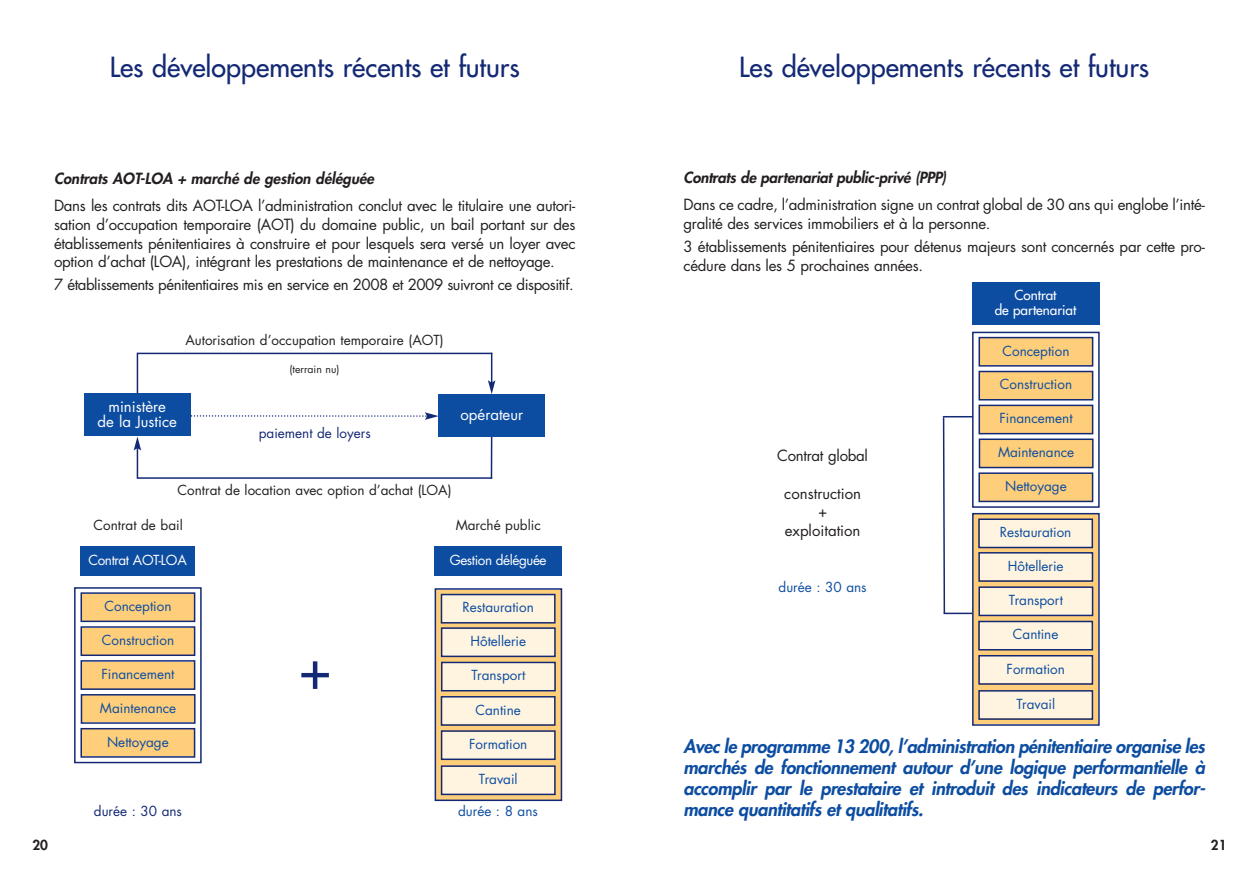
<style>
.page{position:relative;width:1259px;height:893px;background:#fff}
.page>*{position:absolute;margin:0;border:0;box-sizing:border-box;transform-origin:0 0}
.t1{font:54px "Helvetica";color:#142975}
.t2{font:27px "Futura";color:#142975}
.t3{font:italic 800 18px/21px "Futura";letter-spacing:-.015em;color:#0d4da1;text-align:justify}
.t4{font:15px/18.8px "Futura";letter-spacing:-.02em;color:#231f20}
.t5{font:italic 800 15px "Futura";color:#231f20}
.t6{font:15px/15px "Futura";color:#fff;text-align:center}
.t7{font:15px/18.8px "Futura";color:#231f20;text-align:center}
.t8{font:13.5px "Futura";color:#0d4da1}
.t9{font:13.5px "Futura";color:#231f20}
.t10{font:13.5px "Futura";letter-spacing:-.03em;color:#fff}
.t11{font:13.5px "Futura";color:#142975}
.t12{font:13.5px/15px "Futura";color:#fff;text-align:center}
.t13{font:800 13.5px "Futura";color:#231f20}
.t14{font:10.5px "Futura";color:#231f20}
</style>
<div class="page">
<svg style="left:437px;top:591px;width:122px;height:207px;background:#f0c479"></svg>
<div style="left:434px;top:588px;width:128px;height:213px;border:2px solid #142975"></div>
<div style="left:442px;top:595px;width:112px;height:27px;background:#fef4e0"></div>
<div style="left:441px;top:594px;width:114px;height:29px;border:2px solid #142975"></div>
<div style="left:442px;top:629px;width:112px;height:27px;background:#fef4e0"></div>
<div style="left:441px;top:627px;width:115px;height:30px;border:2px solid #142975"></div>
<div style="left:442px;top:663px;width:112px;height:27px;background:#fef4e0"></div>
<div style="left:441px;top:662px;width:115px;height:29px;border:2px solid #142975"></div>
<div style="left:442px;top:697px;width:112px;height:27px;background:#fef4e0"></div>
<div style="left:441px;top:696px;width:114px;height:30px;border:2px solid #142975"></div>
<div style="left:442px;top:732px;width:112px;height:26px;background:#fef4e0"></div>
<div style="left:441px;top:730px;width:115px;height:30px;border:2px solid #142975"></div>
<div style="left:442px;top:767px;width:112px;height:27px;background:#fef4e0"></div>
<div style="left:441px;top:765px;width:115px;height:30px;border:2px solid #142975"></div>
<div style="left:74px;top:587px;width:128px;height:176px;border:2px solid #142975"></div>
<div style="left:84px;top:393px;width:106px;height:43px;background:#0d4da1"></div>
<div style="left:438px;top:394px;width:107px;height:43px;background:#0d4da1"></div>
<svg style="left:190px;top:412px;width:248px;height:8px"></svg>
<hr style="left:491px;top:353px;width:1px;height:30px;background:#142975">
<svg style="left:488px;top:380px;width:7px;height:14px"></svg>
<hr style="left:137px;top:353px;width:355px;height:1px;background:#142975">
<hr style="left:137px;top:477px;width:355px;height:2px;background:#142975">
<hr style="left:137px;top:353px;width:1px;height:41px;background:#142975">
<hr style="left:491px;top:437px;width:1px;height:42px;background:#142975">
<hr style="left:137px;top:448px;width:1px;height:31px;background:#142975">
<svg style="left:134px;top:437px;width:7px;height:13px"></svg>
<div style="left:82px;top:594px;width:112px;height:27px;background:#fece7a"></div>
<div style="left:81px;top:592px;width:114px;height:30px;border:2px solid #142975"></div>
<div style="left:80px;top:546px;width:115px;height:30px;background:#0d4da1"></div>
<div style="left:82px;top:628px;width:112px;height:26px;background:#fece7a"></div>
<div style="left:81px;top:626px;width:114px;height:30px;border:2px solid #142975"></div>
<div style="left:82px;top:662px;width:112px;height:26px;background:#fece7a"></div>
<div style="left:81px;top:660px;width:114px;height:30px;border:2px solid #142975"></div>
<div style="left:82px;top:695px;width:112px;height:27px;background:#fece7a"></div>
<div style="left:81px;top:694px;width:114px;height:30px;border:2px solid #142975"></div>
<div style="left:82px;top:729px;width:112px;height:27px;background:#fece7a"></div>
<div style="left:80px;top:728px;width:115px;height:30px;border:2px solid #142975"></div>
<div style="left:434px;top:546px;width:128px;height:30px;background:#0d4da1"></div>
<div style="left:971px;top:283px;width:128px;height:42px;background:#0d4da1"></div>
<svg style="left:942px;top:416px;width:30px;height:199px"></svg>
<div style="left:972px;top:332px;width:127px;height:176px;border:2px solid #142975"></div>
<div style="left:980px;top:338px;width:112px;height:27px;background:#fece7a"></div>
<div style="left:978px;top:337px;width:115px;height:30px;border:2px solid #142975"></div>
<div style="left:980px;top:372px;width:112px;height:27px;background:#fece7a"></div>
<div style="left:978px;top:371px;width:115px;height:29px;border:2px solid #142975"></div>
<div style="left:980px;top:406px;width:112px;height:27px;background:#fece7a"></div>
<div style="left:978px;top:405px;width:115px;height:29px;border:2px solid #142975"></div>
<div style="left:980px;top:440px;width:112px;height:27px;background:#fece7a"></div>
<div style="left:978px;top:438px;width:115px;height:30px;border:2px solid #142975"></div>
<div style="left:980px;top:474px;width:111px;height:27px;background:#fece7a"></div>
<div style="left:978px;top:472px;width:115px;height:30px;border:2px solid #142975"></div>
<div style="left:973px;top:514px;width:125px;height:210px;background:#fece7a"></div>
<div style="left:972px;top:513px;width:127px;height:213px;border:2px solid #142975"></div>
<div style="left:979px;top:520px;width:112px;height:27px;background:#fef4e0"></div>
<div style="left:978px;top:518px;width:115px;height:30px;border:2px solid #142975"></div>
<div style="left:980px;top:554px;width:111px;height:26px;background:#fef4e0"></div>
<div style="left:978px;top:552px;width:115px;height:30px;border:2px solid #142975"></div>
<div style="left:980px;top:588px;width:111px;height:27px;background:#fef4e0"></div>
<div style="left:978px;top:586px;width:115px;height:30px;border:2px solid #142975"></div>
<div style="left:979px;top:622px;width:112px;height:27px;background:#fef4e0"></div>
<div style="left:978px;top:621px;width:115px;height:29px;border:2px solid #142975"></div>
<div style="left:980px;top:656px;width:111px;height:27px;background:#fef4e0"></div>
<div style="left:978px;top:655px;width:115px;height:30px;border:2px solid #142975"></div>
<div style="left:980px;top:692px;width:111px;height:26px;background:#fef4e0"></div>
<div style="left:978px;top:690px;width:115px;height:30px;border:2px solid #142975"></div>
<h2 class="t2" style="left:110px;top:54px;width:411px">Les développements récents et futurs</h2>
<h2 class="t2" style="left:739px;top:54px;width:411px">Les développements récents et futurs</h2>
<p class="t5" style="left:54px;top:171px;width:321px">Contrats AOT-LOA + marché de gestion déléguée</p>
<p class="t4" style="left:54px;top:198px;width:523px;text-align:justify">Dans les contrats dits AOT-LOA l’administration conclut avec le titulaire une autori&shy;sation d’occupation temporaire (AOT) du domaine public, un bail portant sur des établissements pénitentiaires à construire et pour lesquels sera versé un loyer avec option d’achat (LOA), intégrant les prestations de maintenance et de nettoyage.</p>
<p class="t4" style="left:54px;top:277px;width:521px">7 établissements pénitentiaires mis en service en 2008 et 2009 suivront ce dispositif.</p>
<p class="t9" style="left:185px;top:334px;width:260px">Autorisation d’occupation temporaire (AOT)</p>
<p class="t14" style="left:289px;top:364px;width:51px">(terrain nu)</p>
<p class="t6" style="left:97px;top:400px;width:81px">ministère<br>de la Justice</p>
<p class="t6" style="left:460px;top:408px;width:64px">opérateur</p>
<p class="t11" style="left:259px;top:427px;width:114px">paiement de loyers</p>
<p class="t9" style="left:177px;top:484px;width:275px">Contrat de location avec option d’achat (LOA)</p>
<p class="t9" style="left:93px;top:518px;width:91px">Contrat de bail</p>
<p class="t9" style="left:456px;top:518px;width:87px">Marché public</p>
<p class="t10" style="left:450px;top:554px;width:98px">Gestion déléguée</p>
<p class="t10" style="left:89px;top:554px;width:100px">Contrat AOT-LOA</p>
<p class="t8" style="left:104px;top:600px;width:69px">Conception</p>
<p class="t8" style="left:102px;top:634px;width:74px">Construction</p>
<p class="t8" style="left:101px;top:668px;width:75px">Financement</p>
<p class="t8" style="left:100px;top:702px;width:78px">Maintenance</p>
<p class="t8" style="left:107px;top:735px;width:63px">Nettoyage</p>
<h1 class="t1" style="left:299px;top:639px;width:33px">+</h1>
<p class="t8" style="left:462px;top:601px;width:73px">Restauration</p>
<p class="t8" style="left:470px;top:635px;width:57px">Hôtellerie</p>
<p class="t8" style="left:471px;top:669px;width:56px">Transport</p>
<p class="t8" style="left:475px;top:704px;width:47px">Cantine</p>
<p class="t8" style="left:469px;top:738px;width:60px">Formation</p>
<p class="t8" style="left:479px;top:773px;width:40px">Travail</p>
<p class="t11" style="left:94px;top:805px;width:90px">durée : 30 ans</p>
<p class="t8" style="left:458px;top:805px;width:81px">durée : 8 ans</p>
<p class="t5" style="left:683px;top:170px;width:264px">Contrats de partenariat public-privé (PPP)</p>
<p class="t4" style="left:683px;top:197px;width:523px">Dans ce cadre, l’administration signe un contrat global de 30 ans qui englobe l’inté&shy;gralité des services immobiliers et à la personne.</p>
<p class="t4" style="left:683px;top:238px;width:523px">3 établissements pénitentiaires pour détenus majeurs sont concernés par cette pro&shy;cédure dans les 5 prochaines années.</p>
<p class="t4" style="left:777px;top:447px;width:92px">Contrat global</p>
<p class="t7" style="left:784px;top:485px;width:78px">construction + exploitation</p>
<p class="t8" style="left:778px;top:581px;width:90px">durée : 30 ans</p>
<p class="t12" style="left:994px;top:289px;width:83px">Contrat<br>de partenariat</p>
<p class="t8" style="left:1002px;top:344px;width:69px">Conception</p>
<p class="t8" style="left:999px;top:378px;width:74px">Construction</p>
<p class="t8" style="left:999px;top:412px;width:75px">Financement</p>
<p class="t8" style="left:998px;top:446px;width:78px">Maintenance</p>
<p class="t8" style="left:1005px;top:480px;width:63px">Nettoyage</p>
<p class="t8" style="left:1000px;top:526px;width:73px">Restauration</p>
<p class="t8" style="left:1008px;top:560px;width:57px">Hôtellerie</p>
<p class="t8" style="left:1009px;top:594px;width:56px">Transport</p>
<p class="t8" style="left:1013px;top:628px;width:47px">Cantine</p>
<p class="t8" style="left:1006px;top:662px;width:60px">Formation</p>
<p class="t8" style="left:1016px;top:698px;width:40px">Travail</p>
<p class="t3" style="left:683px;top:737px;width:523px">Avec le programme 13 200, l’administration pénitentiaire organise les marchés de fonctionnement autour d’une logique performantielle à accomplir par le prestataire et introduit des indicateurs de perfor&shy;mance quantitatifs et qualitatifs.</p>
<p class="t13" style="left:32px;top:839px;width:17px">20</p>
<p class="t13" style="left:1211px;top:839px;width:17px">21</p>
</div>
